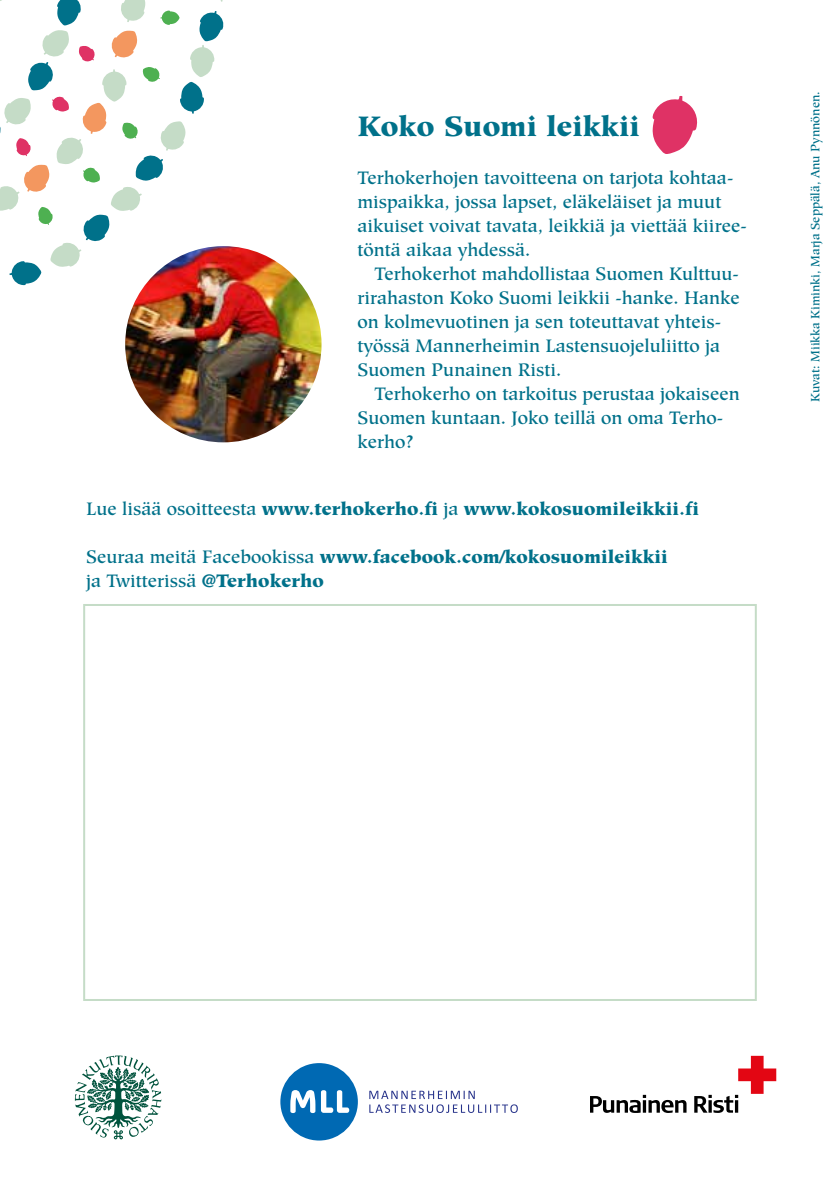
<style>
.page{position:relative;width:840px;height:1191px;background:#fff}
.page>*{position:absolute;margin:0;border:0;box-sizing:border-box;transform-origin:0 0}
.t1{font:900 28px "Hiroshige Std";color:#00718a}
.t2{font:500 18px/24px "Hiroshige Std";color:#00718a}
.t3{font:900 18px/24px "Hiroshige Std";color:#00718a}
.t4{font:500 12px "Hiroshige Std";color:#00718a}
.s1{font-weight:500}
</style>
<div class="page">
<svg style="left:0;top:0;width:224px;height:285px"></svg>
<svg style="left:75px;top:1055px;width:86px;height:84px"></svg>
<div style="left:280px;top:1063px;width:77px;height:77px;background:#0069b3;border-radius:50%"></div>
<svg style="left:290px;top:1090px;width:59px;height:23px"></svg>
<svg style="left:369px;top:1090px;width:148px;height:23px"></svg>
<svg style="left:694px;top:1055px;width:81px;height:58px"></svg>
<svg style="left:590px;top:1094px;width:96px;height:19px"></svg>
<div style="left:83px;top:604px;width:673px;height:397px;border:2px solid #c5dcc7"></div>
<svg style="left:652px;top:96px;width:46px;height:58px"></svg>
<img style="left:125px;top:246px;width:196px;height:196px;border-radius:98px">
<h1 class="t1" style="left:357px;top:109px;width:284px">Koko Suomi leikkii</h1>
<p class="t2" style="left:357px;top:166px;width:390px">Terhokerhojen tavoitteena on tarjota kohtaa&shy;mispaikka, jossa lapset, eläkeläiset ja muut aikuiset voivat tavata, leikkiä ja viettää kiiree&shy;töntä aikaa yhdessä.</p>
<p class="t2" style="left:357px;top:262px;width:383px;text-indent:17px">Terhokerhot mahdollistaa Suomen Kulttuu&shy;rirahaston Koko Suomi leikkii -hanke. Hanke on kolmevuotinen ja sen toteuttavat yhteis&shy;työssä Mannerheimin Lastensuojeluliitto ja Suomen Punainen Risti.</p>
<p class="t2" style="left:357px;top:382px;width:383px;text-indent:17px">Terhokerho on tarkoitus perustaa jokaiseen<br>Suomen kuntaan. Joko teillä on oma Terho&shy;kerho?</p>
<p class="t3" style="left:86px;top:497px;width:614px"><span class="s1">Lue lisää osoitteesta</span> www.terhokerho.fi <span class="s1">ja</span> www.kokosuomileikkii.fi</p>
<p class="t3" style="left:86px;top:545px;width:583px"><span class="s1">Seuraa meitä Facebookissa</span> www.facebook.com/kokosuomileikkii <span class="s1">ja Twitterissä</span> @Terhokerho</p>
<p class="t4" style="left:807px;top:402px;width:312px;rotate:-90deg">Kuvat: Miikka Kiminki, Marja Seppälä, Anu Pynnönen.</p>
</div>
